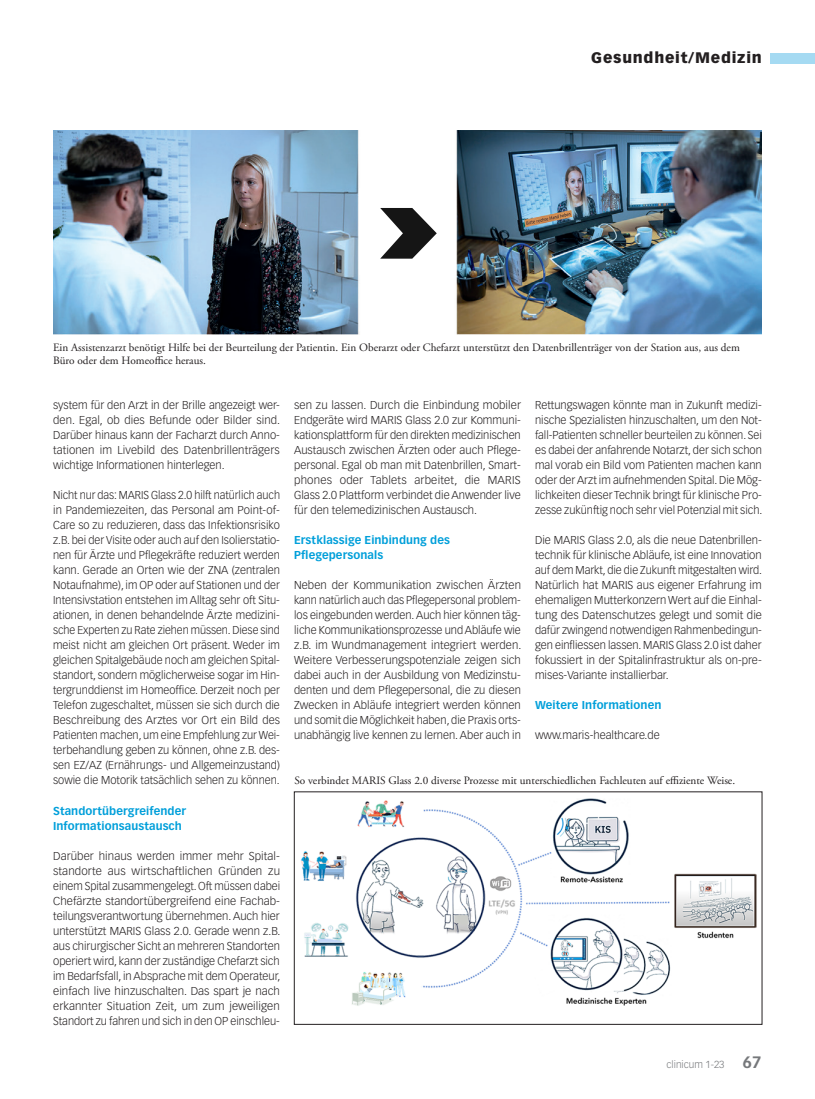
<style>
.page{position:relative;width:815px;height:1099px;background:#fff}
.page>*{position:absolute;margin:0;border:0;box-sizing:border-box;transform-origin:0 0}
.t1{font:900 15px "Vectora LT Std";letter-spacing:.05em;color:#231f20}
.Lauftext{font:300 11.25px/15px "Vectora LT Std";color:#231f20;text-align:justify}
.Legende{font:11.25px/13.5px "Adobe Garamond Pro";color:#231f20}
.ZT_GM{font:700 11.25px/15px "Vectora LT Std";letter-spacing:.005em;color:#009fda}
.t2{font:300 10px "Vectora LT Std";color:#76787b}
.s1{font-weight:700;font-size:16.25px}
</style>
<div class="page">
<div style="left:770px;top:53px;width:45px;height:10px;background:#a5daf2"></div>
<img style="left:53px;top:130px;width:709px;height:204px">
<img style="left:301px;top:798px;width:455px;height:208px">
<div style="left:359px;top:188px;width:96px;height:86px;background:#fff"></div>
<svg style="left:380px;top:208px;width:57px;height:51px"></svg>
<h1 class="t1" style="left:591px;top:49px;width:172px">Gesundheit/Medizin</h1>
<p class="Legende" style="left:53px;top:341px;width:688px">Ein Assistenzarzt benötigt Hilfe bei der Beurteilung der Patientin. Ein Oberarzt oder Chefarzt unterstützt den Datenbrillenträger von der Station aus, aus dem<br>Büro oder dem Homeoffice heraus.</p>
<p class="Lauftext" style="left:53px;top:398px;width:229px">system für den Arzt in der Brille angezeigt wer&shy;den. Egal, ob dies Befunde oder Bilder sind.<br>Darüber hinaus kann der Facharzt durch Anno&shy;tationen im Livebild des Datenbrillenträgers wichtige Informationen hinterlegen.</p>
<p class="Lauftext" style="left:53px;top:488px;width:228px">Nicht nur das: MARIS Glass 2.0 hilft natürlich auch in Pandemiezeiten, das Personal am Point-of-Care so zu reduzieren, dass das Infektionsrisiko z.B. bei der Visite oder auch auf den Isolierstatio&shy;nen für Ärzte und Pflegekräfte reduziert werden kann. Gerade an Orten wie der ZNA (zentralen Notaufnahme), im OP oder auf Stationen und der Intensivstation entstehen im Alltag sehr oft Situ&shy;ationen, in denen behandelnde Ärzte medizini&shy;sche Experten zu Rate ziehen müssen. Diese sind meist nicht am gleichen Ort präsent. Weder im gleichen Spitalgebäude noch am gleichen Spital&shy;standort, sondern möglicherweise sogar im Hin&shy;tergrunddienst im Homeoffice. Derzeit noch per Telefon zugeschaltet, müssen sie sich durch die Beschreibung des Arztes vor Ort ein Bild des Patienten machen, um eine Empfehlung zur Wei&shy;terbehandlung geben zu können, ohne z.B. des&shy;sen EZ/AZ (Ernährungs- und Allgemeinzustand) sowie die Motorik tatsächlich sehen zu können.</p>
<p class="ZT_GM" style="left:53px;top:803px;width:134px">Standortübergreifender<br>Informationsaustausch</p>
<p class="Lauftext" style="left:53px;top:848px;width:229px">Darüber hinaus werden immer mehr Spital&shy;standorte aus wirtschaftlichen Gründen zu einem Spital zusammengelegt. Oft müssen dabei Chefärzte standortübergreifend eine Fachab&shy;teilungsverantwortung übernehmen. Auch hier unterstützt MARIS Glass 2.0. Gerade wenn z.B. aus chirurgischer Sicht an mehreren Standorten operiert wird, kann der zuständige Chefarzt sich im Bedarfsfall, in Absprache mit dem Operateur, einfach live hinzuschalten. Das spart je nach erkannter Situation Zeit, um zum jeweiligen Standort zu fahren und sich in den OP einschleu-</p>
<p class="Lauftext" style="left:535px;top:398px;width:229px">Rettungswagen könnte man in Zukunft medizi&shy;nische Spezialisten hinzuschalten, um den Not&shy;fall-Patienten schneller beurteilen zu können. Sei es dabei der anfahrende Notarzt, der sich schon mal vorab ein Bild vom Patienten machen kann oder der Arzt im aufnehmenden Spital. Die Mög&shy;lichkeiten dieser Technik bringt für klinische Pro&shy;zesse zukünftig noch sehr viel Potenzial mit sich.</p>
<p class="Lauftext" style="left:535px;top:533px;width:229px">Die MARIS Glass 2.0, als die neue Datenbrillen&shy;technik für klinische Abläufe, ist eine Innovation auf dem Markt, die die Zukunft mitgestalten wird.<br>Natürlich hat MARIS aus eigener Erfahrung im ehemaligen Mutterkonzern Wert auf die Einhal&shy;tung des Datenschutzes gelegt und somit die dafür zwingend notwendigen Rahmenbedingun&shy;gen einfliessen lassen. MARIS Glass 2.0 ist daher fokussiert in der Spitalinfrastruktur als on-pre&shy;mises-Variante installierbar.</p>
<p class="ZT_GM" style="left:535px;top:698px;width:128px">Weitere Informationen</p>
<p class="Lauftext" style="left:535px;top:728px;width:126px">www.maris-healthcare.de</p>
<p class="Legende" style="left:294px;top:774px;width:442px">So verbindet MARIS Glass 2.0 diverse Prozesse mit unterschiedlichen Fachleuten auf effiziente Weise.</p>
<p class="Lauftext" style="left:294px;top:398px;width:228px">sen zu lassen. Durch die Einbindung mobiler Endgeräte wird MARIS Glass 2.0 zur Kommuni&shy;kationsplattform für den direkten medizinischen Austausch zwischen Ärzten oder auch Pflege&shy;personal. Egal ob man mit Datenbrillen, Smart&shy;phones oder Tablets arbeitet, die MARIS Glass 2.0 Plattform verbindet die Anwender live für den telemedizinischen Austausch.</p>
<p class="ZT_GM" style="left:294px;top:533px;width:157px">Erstklassige Einbindung des<br>Pflegepersonals</p>
<p class="Lauftext" style="left:294px;top:578px;width:229px">Neben der Kommunikation zwischen Ärzten kann natürlich auch das Pflegepersonal problem&shy;los eingebunden werden. Auch hier können täg&shy;liche Kommunikationsprozesse und Abläufe wie z.B. im Wundmanagement integriert werden.<br>Weitere Verbesserungspotenziale zeigen sich dabei auch in der Ausbildung von Medizinstu&shy;denten und dem Pflegepersonal, die zu diesen Zwecken in Abläufe integriert werden können und somit die Möglichkeit haben, die Praxis orts&shy;unabhängig live kennen zu lernen. Aber auch in</p>
<p class="t2" style="left:667px;top:1058px;width:97px">clinicum 1-23 <span class="s1">67</span></p>
</div>
